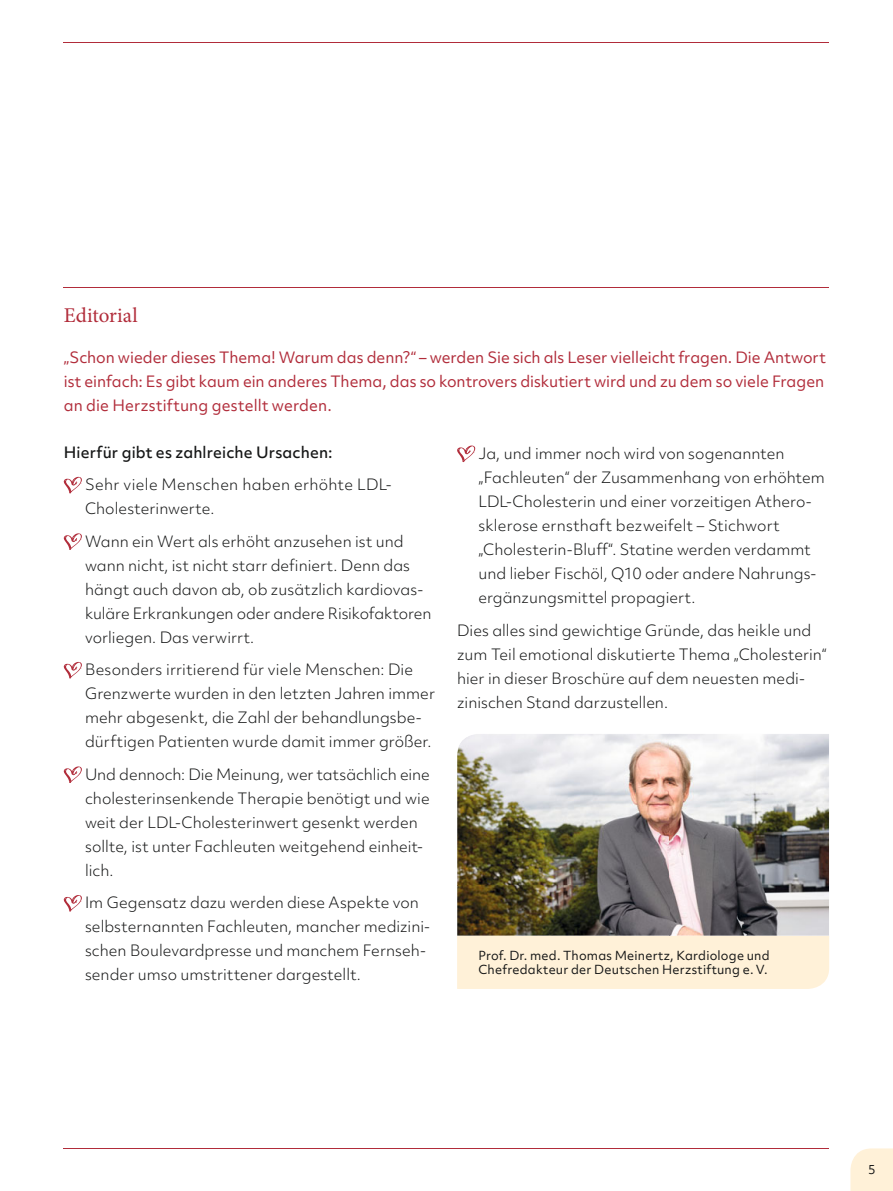
<style>
.page{position:relative;width:893px;height:1191px;background:#fff}
.page>*{position:absolute;margin:0;border:0;box-sizing:border-box;transform-origin:0 0}
.t1{font:21px "Minion Pro";letter-spacing:.005em;color:#b12c3a}
.t2{font:300 15px/24px "Objektiv Mk 2";letter-spacing:.005em;color:#151616}
.t3{font:15px/24px "Objektiv Mk 2";color:#b12c3a;text-align:justify}
.t4{font:500 15px "Objektiv Mk 2";letter-spacing:.005em;color:#151616}
.t5{font:12px/14.4px "Objektiv Mk 2";letter-spacing:.015em;color:#151616}
</style>
<div class="page">
<svg style="left:850px;top:1148px;width:43px;height:43px;background:#fff1da"></svg>
<hr style="left:64px;top:43px;width:765px;height:1px;background:#b12c3a">
<hr style="left:64px;top:1148px;width:765px;height:1px;background:#b12c3a">
<svg style="left:64px;top:477px;width:18px;height:16px"></svg>
<svg style="left:64px;top:533px;width:18px;height:17px"></svg>
<svg style="left:64px;top:662px;width:18px;height:16px"></svg>
<svg style="left:64px;top:766px;width:18px;height:17px"></svg>
<svg style="left:64px;top:895px;width:18px;height:16px"></svg>
<svg style="left:457px;top:445px;width:18px;height:17px"></svg>
<hr style="left:64px;top:287px;width:765px;height:1px;background:#b12c3a">
<div style="left:457px;top:935px;width:372px;height:54px;background:#fff1d8"></div>
<img style="left:457px;top:734px;width:372px;height:201px">
<h1 class="t1" style="left:64px;top:307px;width:76px">Editorial</h1>
<p class="t3" style="left:64px;top:345px;width:764px">„Schon wieder dieses Thema! Warum das denn?“ – werden Sie sich als Leser vielleicht fragen. Die Antwort ist einfach: Es gibt kaum ein anderes Thema, das so kontrovers diskutiert wird und zu dem so viele Fragen an die Herzstiftung gestellt werden.</p>
<p class="t4" style="left:64px;top:441px;width:270px">Hierfür gibt es zahlreiche Ursachen:</p>
<p class="t2" style="left:85px;top:472px;width:309px">Sehr viele Menschen haben erhöhte LDL-<br>Cholesterinwerte.</p>
<p class="t2" style="left:85px;top:529px;width:348px">Wann ein Wert als erhöht anzusehen ist und wann nicht, ist nicht starr definiert. Denn das hängt auch davon ab, ob zusätzlich kardiovas&shy;kuläre Erkrankungen oder andere Risiko fak toren vorliegen. Das verwirrt.</p>
<p class="t2" style="left:85px;top:657px;width:351px">Besonders irritierend für viele Menschen: Die Grenzwerte wurden in den letzten Jahren immer mehr abgesenkt, die Zahl der behandlungsbe&shy;dürftigen Patienten wurde damit immer größer.</p>
<p class="t2" style="left:85px;top:762px;width:346px">Und dennoch: Die Meinung, wer tatsächlich eine cholesterinsenkende Therapie benötigt und wie weit der LDL-Cholesterinwert gesenkt wer den sollte, ist unter Fachleuten weitgehend einheit&shy;lich.</p>
<p class="t2" style="left:85px;top:890px;width:347px">Im Gegensatz dazu werden diese Aspekte von selbsternannten Fachleuten, mancher medizini&shy;schen Boulevardpresse und manchem Fernseh&shy;sender umso umstrittener dargestellt.</p>
<p class="t2" style="left:478px;top:441px;width:348px">Ja, und immer noch wird von sogenannten „Fach leuten“ der Zusammenhang von erhöhtem LDL-Cholesterin und einer vorzeitigen Athero&shy;sklerose ernsthaft bezweifelt – Stichwort „Cholesterin-Bluff“. Statine werden verdammt und lieber Fischöl, Q10 oder andere Nahrungs&shy;ergänzungsmittel propagiert.</p>
<p class="t2" style="left:457px;top:618px;width:371px">Dies alles sind gewichtige Gründe, das heikle und zum Teil emotional diskutierte Thema „Cholesterin“ hier in dieser Broschüre auf dem neuesten medi&shy;zinischen Stand darzustellen.</p>
<p class="t5" style="left:478px;top:948px;width:293px">Prof. Dr. med. Thomas Meinertz, Kardiologe und<br>Chefredakteur der Deutschen Herzstiftung e. V.</p>
<p class="t5" style="left:868px;top:1162px;width:9px">5</p>
</div>
